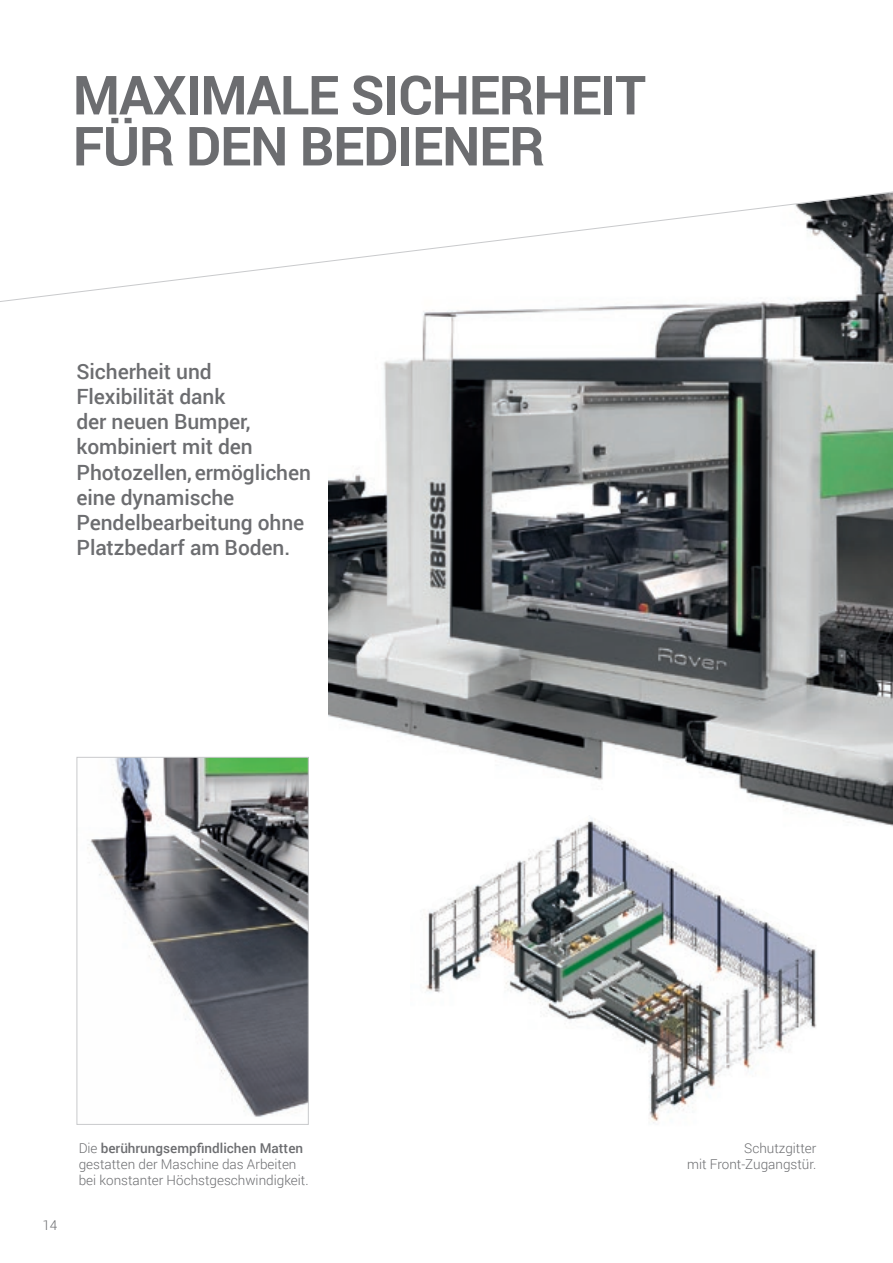
<style>
.page{position:relative;width:893px;height:1263px;background:#fff}
.page>*{position:absolute;margin:0;border:0;box-sizing:border-box;transform-origin:0 0}
.t1{font:700 54px "Roboto";letter-spacing:-.02em;color:#6c6d70}
.t2{font:500 21px/25.2px "Roboto";letter-spacing:-.005em;color:#6c6d70}
.t3{font:300 13.5px/16.2px "Roboto";color:#6c6d70}
.s1{font-weight:500}
</style>
<div class="page">
<img style="left:329px;top:304px;width:564px;height:522px">
<svg style="left:0;top:191px;width:893px;height:113px"></svg>
<img style="left:410px;top:815px;width:427px;height:308px">
<img style="left:87px;top:759px;width:220px;height:358px">
<div style="left:77px;top:757px;width:232px;height:368px;border:1px solid #c9cacc"></div>
<p class="t1" style="left:73px;top:57px;width:575px">MAXIMALE SICHERHEIT</p>
<p class="t1" style="left:73px;top:108px;width:474px">FÜR DEN BEDIENER</p>
<p class="t2" style="left:77px;top:358px;width:236px">Sicherheit und<br>Flexibilität dank<br>der neuen Bumper, kombiniert mit den<br>Photozellen, ermöglichen eine dynamische<br>Pendelbearbeitung ohne<br>Platzbedarf am Boden.</p>
<p class="t3" style="left:42px;top:1216px;width:16px">14</p>
<p class="t3" style="left:79px;top:1139px;width:231px">Die <span class="s1">berührungsempfindlichen Matten </span>gestatten der Maschine das Arbeiten bei konstanter Höchstgeschwindigkeit.</p>
<p class="t3" style="left:744px;top:1139px;width:74px">Schutzgitter</p>
<p class="t3" style="left:687px;top:1156px;width:131px">mit Front-Zugangstür.</p>
</div>
